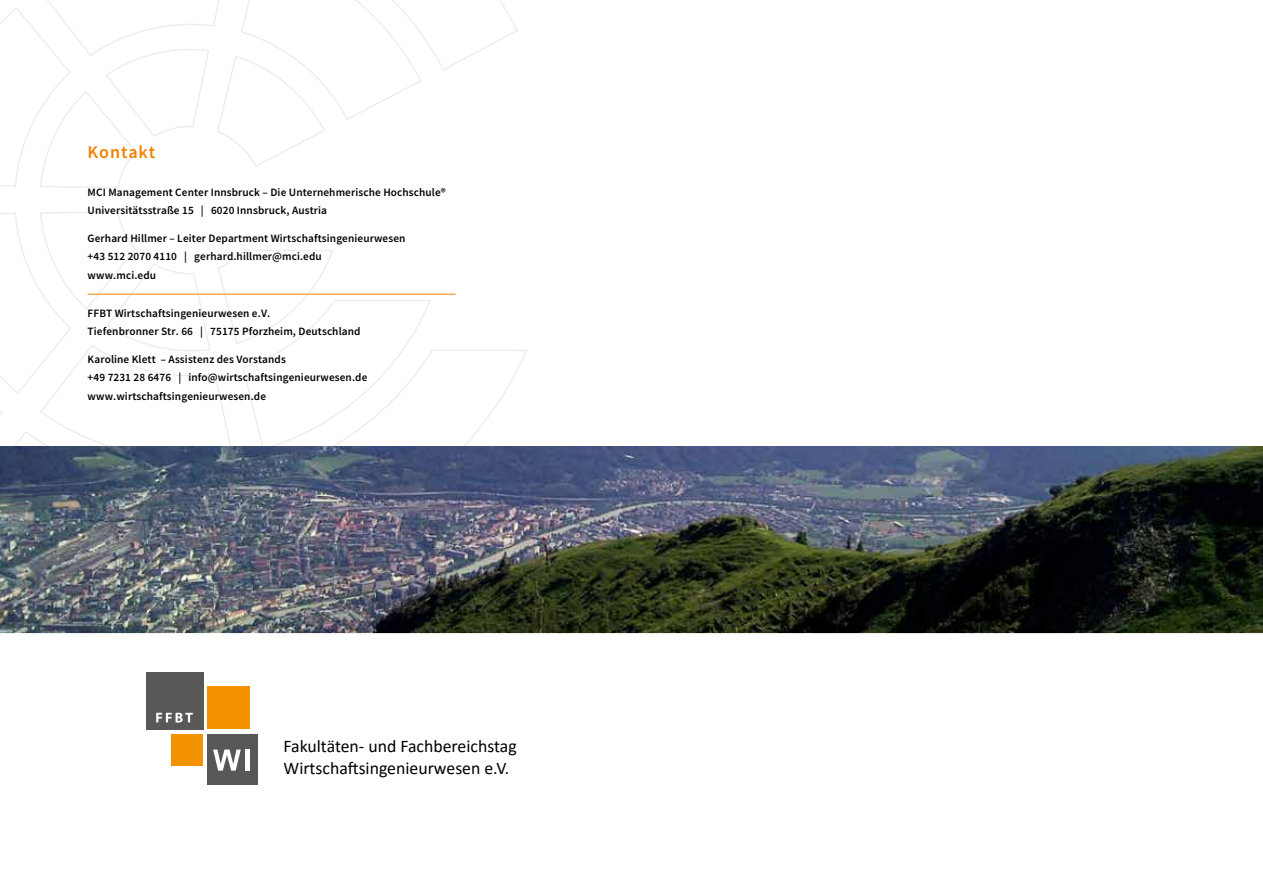
<style>
.page{position:relative;width:1263px;height:893px;background:#fff}
.page>*{position:absolute;margin:0;border:0;box-sizing:border-box;transform-origin:0 0}
.t1{font:600 18px "Source Sans Pro";letter-spacing:.05em;color:#f08300}
.t2{font:17.7px/21.3px "Calibri";color:#000}
.t3{font:600 11.25px/18.8px "Source Sans Pro";letter-spacing:.01em;color:#000}
</style>
<div class="page">
<svg style="left:0;top:0;width:527px;height:446px"></svg>
<img style="left:0;top:446px;width:1263px;height:187px">
<hr style="left:88px;top:294px;width:368px;height:1px;background:#f08300">
<div style="left:146px;top:672px;width:57px;height:57px;background:#585858"></div>
<div style="left:207px;top:734px;width:50px;height:50px;background:#585858"></div>
<div style="left:207px;top:686px;width:43px;height:43px;background:#f39200"></div>
<div style="left:171px;top:734px;width:32px;height:32px;background:#f39200"></div>
<svg style="left:213px;top:749px;width:28px;height:22px"></svg>
<hr style="left:246px;top:749px;width:4px;height:22px;background:#fff">
<svg style="left:156px;top:713px;width:37px;height:9px"></svg>
<h1 class="t1" style="left:88px;top:140px;width:69px">Kontakt</h1>
<p class="t3" style="left:88px;top:182px;width:360px">MCI Management Center Innsbruck – Die Unternehmerische Hochschule®<br>Universitätsstraße 15 | 6020 Innsbruck, Austria</p>
<p class="t3" style="left:88px;top:228px;width:319px">Gerhard Hillmer – Leiter Department Wirtschaftsingenieurwesen +43 512 2070 4110 | gerhard.hillmer@mci.edu<br>www.mci.edu</p>
<p class="t3" style="left:88px;top:303px;width:274px">FFBT Wirtschaftsingenieurwesen e.V.<br>Tiefenbronner Str. 66 | 75175 Pforzheim, Deutschland</p>
<p class="t3" style="left:88px;top:349px;width:281px">Karoline Klett – Assistenz des Vorstands<br>+49 7231 28 6476 | info@wirtschaftsingenieurwesen.de www.wirtschaftsingenieurwesen.de</p>
<h2 class="t2" style="left:283px;top:735px;width:235px">Fakultäten- und Fachbereichstag<br>Wirtschaftsingenieurwesen e.V.</h2>
</div>
